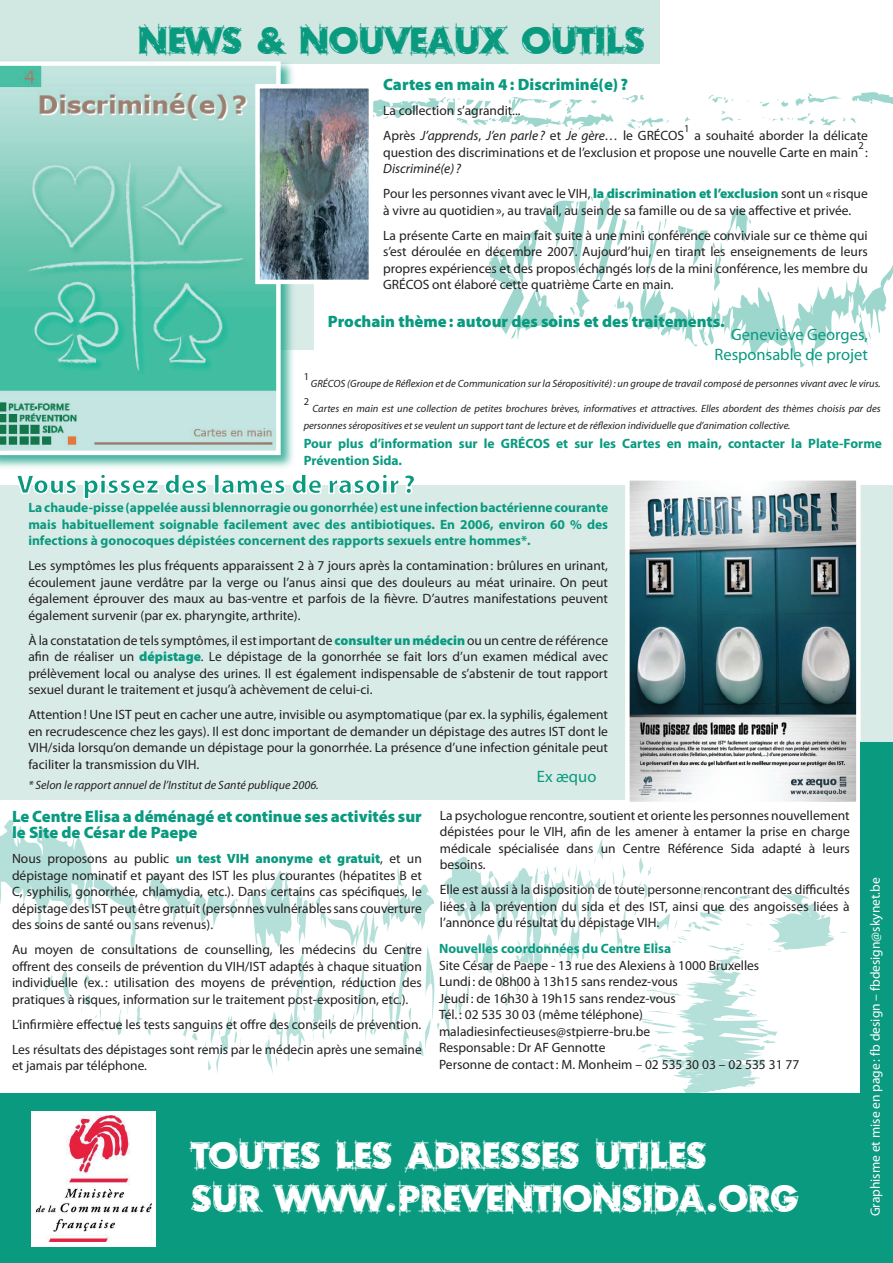
<style>
.page{position:relative;width:893px;height:1263px;background:#fff}
.page>*{position:absolute;margin:0;border:0;box-sizing:border-box;transform-origin:0 0}
.t1{font:36px/43.2px "Rough Draft";color:#fff}
.t2{font:36px "Rough Draft";color:#099a80}
.t3{font:900 16.5px/16.5px "Myriad Pro";color:#099a80}
.t4{font:16.5px/19.8px "Myriad Pro";color:#099a80;text-align:right}
.t5{font:13.5px/16.5px "Myriad Pro";color:#231f20;text-align:justify}
.t6{font:700 13.5px/16.5px "Myriad Pro";color:#099a80}
.t7{font:13.5px "Myriad Pro";color:#fff}
.t8{font:italic 12px "Myriad Pro";color:#231f20}
.t9{font:italic 10.5px/16.5px "Myriad Pro";color:#231f20}
.t10{font:10.5px "Myriad Pro";color:#231f20}
.s1{font-style:italic}
.s2{font-weight:900;color:#099a80}
</style>
<div class="page">
<div style="left:184px;top:160px;width:129px;height:190px;background:#d9ebe6"></div>
<div style="left:0;top:485px;width:893px;height:314px;background:#d9ebe6"></div>
<svg style="left:623px;top:480px;width:238px;height:322px;background:#81979d"></svg>
<svg style="left:818px;top:913px;width:29px;height:34px"></svg>
<div style="left:860px;top:742px;width:33px;height:521px;background:#099a80"></div>
<div style="left:0;top:1093px;width:893px;height:170px;background:#099a80"></div>
<svg style="left:373px;top:92px;width:520px;height:38px"></svg>
<svg style="left:0;top:820px;width:85px;height:31px"></svg>
<svg style="left:0;top:851px;width:450px;height:223px"></svg>
<svg style="left:295px;top:1020px;width:2px;height:15px"></svg>
<svg style="left:164px;top:1047px;width:3px;height:16px"></svg>
<svg style="left:431px;top:1042px;width:2px;height:8px"></svg>
<svg style="left:450px;top:839px;width:368px;height:254px"></svg>
<svg style="left:429px;top:964px;width:2px;height:32px"></svg>
<svg style="left:386px;top:1040px;width:6px;height:34px"></svg>
<svg style="left:241px;top:1067px;width:2px;height:7px"></svg>
<svg style="left:208px;top:1041px;width:7px;height:30px"></svg>
<svg style="left:183px;top:1037px;width:5px;height:37px"></svg>
<svg style="left:765px;top:349px;width:3px;height:8px"></svg>
<svg style="left:800px;top:359px;width:6px;height:9px"></svg>
<svg style="left:561px;top:195px;width:332px;height:154px"></svg>
<svg style="left:721px;top:224px;width:3px;height:12px"></svg>
<svg style="left:487px;top:201px;width:74px;height:139px"></svg>
<svg style="left:575px;top:234px;width:4px;height:26px"></svg>
<svg style="left:622px;top:195px;width:8px;height:12px"></svg>
<svg style="left:796px;top:195px;width:4px;height:5px"></svg>
<div style="left:0;top:0;width:659px;height:64px;background:#d1e7e2"></div>
<div style="left:32px;top:1111px;width:124px;height:135px;background:#fff"></div>
<img style="left:36px;top:1115px;width:116px;height:127px">
<div style="left:0;top:59px;width:295px;height:412px;background:#099a80;opacity:.75"></div>
<svg style="left:0;top:61px;width:281px;height:394px;background:#84cdbd"></svg>
<img style="left:260px;top:89px;width:108px;height:190px">
<div style="left:255px;top:84px;width:118px;height:200px;border:4px solid #fff"></div>
<svg style="left:14px;top:462px;width:400px;height:38px"></svg>
<h1 class="t2" style="left:138px;top:17px;width:509px">NEWS &amp; NOUVEAUX OUTILS</h1>
<p class="t3" style="left:383px;top:76px;width:246px">Cartes en main 4: Discriminé(e) ?</p>
<p class="t5" style="left:383px;top:98px;width:302px;line-height:25px">La collection s’agrandit...<br>Après <span class="s1">J’apprends</span>, <span class="s1">J’en parle ?</span> et <span class="s1">Je gère…</span> le GRÉCOS</p>
<p class="t10" style="left:684px;top:122px;width:7px">1</p>
<p class="t5" style="left:383px;top:127px;width:486px;text-indent:311px">a souhaité aborder la délicate question des discriminations et de l’exclusion et propose une nouvelle Carte en main</p>
<p class="t10" style="left:858px;top:139px;width:7px">2</p>
<p class="t5" style="left:865px;top:143px;width:4px">:</p>
<p class="t5" style="left:383px;top:156px;width:486px;line-height:25px"><span class="s1">Discriminé(e)?<br></span>Pour les personnes vivant avec le VIH, <span class="s2">la discrimination et l’exclusion</span> sont un « risque</p>
<p class="t5" style="left:383px;top:197px;width:486px;line-height:25px">à vivre au quotidien», au travail, au sein de sa famille ou de sa vie affective et privée.<br>La présente Carte en main fait suite à une mini conférence conviviale sur ce thème qui</p>
<p class="t5" style="left:383px;top:243px;width:486px">s’est déroulée en décembre 2007. Aujourd’hui, en tirant les enseignements de leurs propres expériences et des propos échangés lors de la mini conférence, les membre du GRÉCOS ont élaboré cette quatrième Carte en main.</p>
<p class="t3" style="left:328px;top:313px;width:398px">Prochain thème: autour des soins et des traitements.</p>
<p class="t4" style="left:714px;top:324px;width:155px">Geneviève Georges,<br>Responsable de projet</p>
<p class="t10" style="left:304px;top:370px;width:7px">1</p>
<p class="t9" style="left:311px;top:375px;width:571px">GRÉCOS (Groupe de Réflexion et de Communication sur la Séropositivité): un groupe de travail composé de personnes vivant avec le virus.</p>
<p class="t10" style="left:304px;top:395px;width:7px">2</p>
<p class="t9" style="left:304px;top:400px;width:579px;text-indent:9px">Cartes en main est une collection de petites brochures brèves, informatives et attractives. Elles abordent des thèmes choisis par des personnes séropositives et se veulent un support tant de lecture et de réflexion individuelle que d’animation collective.</p>
<p class="t6" style="left:304px;top:435px;width:580px">Pour plus d’information sur le GRÉCOS et sur les Cartes en main, contacter la Plate-Forme<br>Prévention Sida.</p>
<p class="t6" style="left:28px;top:499px;width:581px;text-align:justify">La chaude-pisse (appelée aussi blennorragie ou gonorrhée) est une infection bactérienne courante mais habituellement soignable facilement avec des antibiotiques. En 2006, environ 60 % des infections à gonocoques dépistées concernent des rapports sexuels entre hommes*.</p>
<p class="t5" style="left:28px;top:557px;width:581px">Les symptômes les plus fréquents apparaissent 2 à 7 jours après la contamination: brûlures en urinant, écoulement jaune verdâtre par la verge ou l’anus ainsi que des douleurs au méat urinaire. On peut également éprouver des maux au bas-ventre et parfois de la fièvre. D’autres manifestations peuvent également survenir (par ex. pharyngite, arthrite).</p>
<p class="t5" style="left:28px;top:632px;width:581px">À la constatation de tels symptômes, il est important de <span class="s2">consulter un médecin</span> ou un centre de référence afin de réaliser un <span class="s2">dépistage</span>. Le dépistage de la gonorrhée se fait lors d’un examen médical avec prélèvement local ou analyse des urines. Il est également indispensable de s’abstenir de tout rapport sexuel durant le traitement et jusqu’à achèvement de celui-ci.</p>
<p class="t5" style="left:28px;top:706px;width:581px">Attention! Une IST peut en cacher une autre, invisible ou asymptomatique (par ex. la syphilis, également en recrudescence chez les gays). Il est donc important de demander un dépistage des autres IST dont le VIH/sida lorsqu’on demande un dépistage pour la gonorrhée. La présence d’une infection génitale peut faciliter la transmission du VIH.</p>
<p class="t8" style="left:28px;top:778px;width:292px">* Selon le rapport annuel de l’Institut de Santé publique 2006.</p>
<p class="t4" style="left:537px;top:766px;width:61px">Ex æquo</p>
<p class="t3" style="left:12px;top:807px;width:411px">Le Centre Elisa a déménagé et continue ses activités sur le Site de César de Paepe</p>
<p class="t5" style="left:12px;top:850px;width:411px">Nous proposons au public <span class="s2">un test VIH anonyme et gratuit</span>, et un dépistage nominatif et payant des IST les plus courantes (hépatites B et C, syphilis, gonorrhée, chlamydia, etc.). Dans certains cas spécifiques, le dépistage des IST peut être gratuit (personnes vulnérables sans couverture des soins de santé ou sans revenus).</p>
<p class="t5" style="left:12px;top:941px;width:411px">Au moyen de consultations de counselling, les médecins du Centre offrent des conseils de prévention du VIH/IST adaptés à chaque situation individuelle (ex. : utilisation des moyens de prévention, réduction des pratiques à risques, information sur le traitement post-exposition, etc.).</p>
<p class="t5" style="left:12px;top:1011px;width:411px;line-height:25px">L’infirmière effectue les tests sanguins et offre des conseils de prévention.<br>Les résultats des dépistages sont remis par le médecin après une semaine</p>
<p class="t5" style="left:12px;top:1057px;width:137px">et jamais par téléphone.</p>
<p class="t5" style="left:440px;top:806px;width:411px">La psychologue rencontre, soutient et oriente les personnes nouvellement dépistées pour le VIH, afin de les amener à entamer la prise en charge médicale spécialisée dans un Centre Référence Sida adapté à leurs besoins.</p>
<p class="t5" style="left:440px;top:881px;width:411px">Elle est aussi à la disposition de toute personne rencontrant des difficultés liées à la prévention du sida et des IST, ainsi que des angoisses liées à l’annonce du résultat du dépistage VIH.</p>
<p class="t6" style="left:439px;top:940px;width:234px">Nouvelles coordonnées du Centre Elisa</p>
<p class="t5" style="left:439px;top:957px;width:362px;text-align:left">Site César de Paepe - 13 rue des Alexiens à 1000 Bruxelles<br>Lundi : de 08h00 à 13h15 sans rendez-vous<br>Jeudi : de 16h30 à 19h15 sans rendez-vous<br>Tél. : 02 535 30 03 (même téléphone) maladiesinfectieuses@stpierre-bru.be<br>Responsable: Dr AF Gennotte<br>Personne de contact: M. Monheim – 02 535 30 03 – 02 535 31 77</p>
<h1 class="t1" style="left:191px;top:1133px;width:608px">TOUTES LES ADRESSES UTILES<br>SUR WWW.PREVENTIONSIDA.ORG</h1>
<p class="t7" style="left:867px;top:1216px;width:340px;rotate:-90deg">Graphisme et mise en page: fb design – fbdesign@skynet.be</p>
</div>
